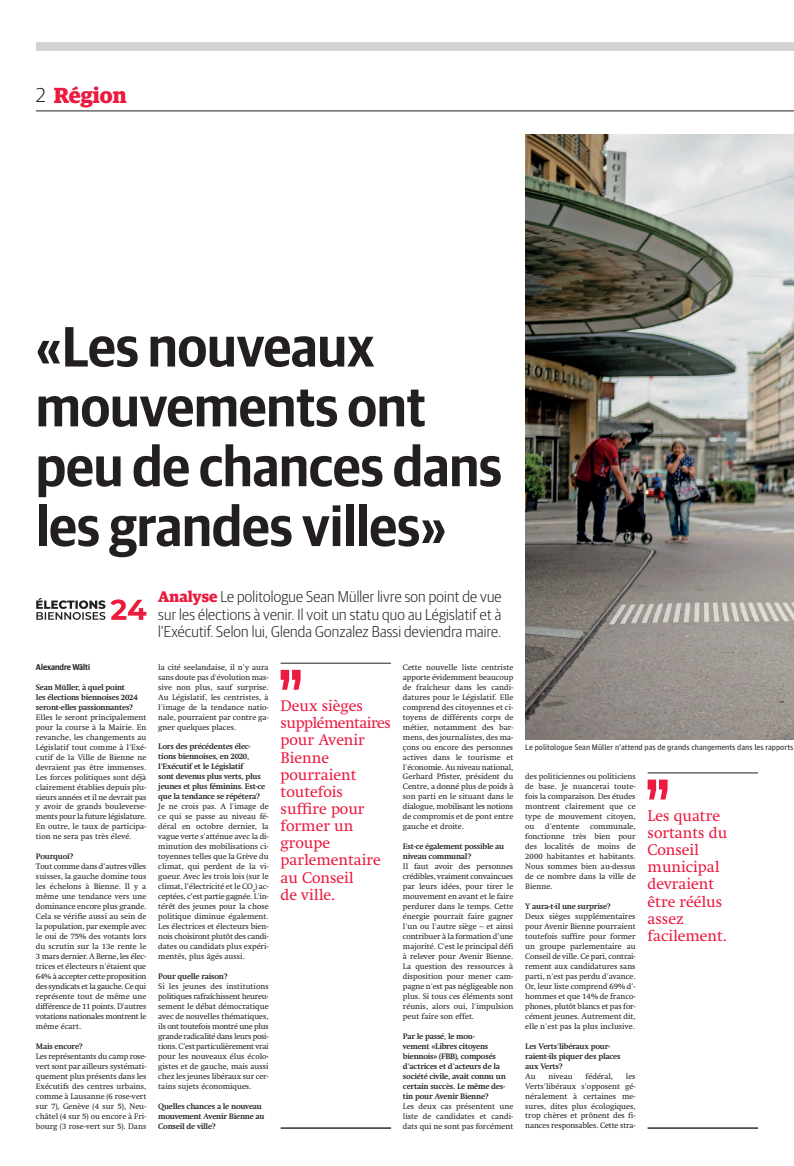
<style>
.page{position:relative;width:794px;height:1166px;background:#fff}
.page>*{position:absolute;margin:0;border:0;box-sizing:border-box;transform-origin:0 0}
.t1{font:600 56.88px/59.9px "Guardian Sans Narrow";color:#231f20}
.t2{font:700 21.88px "Guardian Egyptian";color:#ed1a40}
.t3{font:15.75px/17.2px "Swift LT Pro";letter-spacing:-.005em;color:#ed1a40}
.t4{font:300 15.75px/17.5px "Guardian Sans Narrow";letter-spacing:.01em;color:#231f20;text-align:justify}
.t5{font:600 8.49px "Guardian Sans Narrow";color:#231f20}
.t6{font:8.05px/10px "Swift LT Pro";letter-spacing:-.005em;color:#231f20;text-align:justify}
.t7{font:700 8.05px/10px "Swift LT Pro";letter-spacing:-.03em;color:#231f20}
.t8{font:8.05px "Guardian Agate Sans 1";color:#231f20}
.s1{font-family:"Guardian Sans";font-weight:300;font-size:20.12px;color:#231f20}
.s2{font-family:"Guardian Egyptian";font-weight:700;font-size:15.4px;color:#ed1a40}
</style>
<div class="page">
<div style="left:36px;top:42px;width:758px;height:9px;background:#d1d2d4"></div>
<hr style="left:36px;top:111px;width:758px;height:1px;background:#231f20">
<img style="left:525px;top:134px;width:269px;height:606px">
<svg style="left:36px;top:598px;width:110px;height:22px"></svg>
<hr style="left:281px;top:663px;width:110px;height:1px;background:#231f20">
<hr style="left:281px;top:1127px;width:110px;height:2px;background:#231f20">
<svg style="left:281px;top:670px;width:19px;height:20px"></svg>
<hr style="left:647px;top:773px;width:111px;height:1px;background:#231f20">
<hr style="left:647px;top:1127px;width:111px;height:2px;background:#231f20">
<svg style="left:647px;top:779px;width:20px;height:20px"></svg>
<h2 class="t2" style="left:36px;top:78px;width:92px"><span class="s1">2</span> Région</h2>
<h1 class="t1" style="left:36px;top:312px;width:467px">«Les nouveaux mouvements ont peu de chances dans les grandes villes»</h1>
<h3 class="t4" style="left:158px;top:587px;width:345px"><span class="s2">Analyse</span> Le politologue Sean Müller livre son point de vue sur les élections à venir. Il voit un statu quo au Législatif et à l'Exécutif. Selon lui, Glenda Gonzalez Bassi deviendra maire.</h3>
<p class="t5" style="left:36px;top:661px;width:56px">Alexandre Wälti</p>
<p class="t7" style="left:36px;top:682px;width:103px">Sean Müller, à quel point<br>les élections biennoises 2024 seront‑elles passionnantes?</p>
<p class="t6" style="left:36px;top:712px;width:112px">Elles le seront principalement pour la course à la Mairie. En revanche, les changements au Législatif tout comme à l'Exé&shy;cutif de la Ville de Bienne ne devraient pas être immenses.<br>Les forces politiques sont déjà clairement établies depuis plu&shy;sieurs années et il ne devrait pas y avoir de grands bouleverse&shy;ments pour la future législature.<br>En outre, le taux de participa&shy;tion ne sera pas très élevé.</p>
<p class="t7" style="left:36px;top:851px;width:39px">Pourquoi?</p>
<p class="t6" style="left:36px;top:861px;width:112px">Tout comme dans d’autres villes suisses, la gauche domine tous les échelons à Bienne. Il y a même une tendance vers une dominance encore plus grande.<br>Cela se vérifie aussi au sein de la population, par exemple avec le oui de 75% des votants lors du scrutin sur la 13e rente le 3 mars dernier. A Berne, les élec&shy;trices et électeurs n'étaient que 64% à accepter cette proposition des syndicats et la gauche. Ce qui représente tout de même une différence de 11 points. D'autres votations nationales montrent le même écart.</p>
<p class="t7" style="left:36px;top:1041px;width:48px">Mais encore?</p>
<p class="t6" style="left:36px;top:1051px;width:112px">Les représentants du camp rose&shy;vert sont par ailleurs systémati&shy;quement plus présents dans les Exécutifs des centres urbains, comme à Lausanne (6 rose-vert sur 7), Genève (4 sur 5), Neu&shy;châtel (4 sur 5) ou encore à Fri&shy;bourg (3 rose-vert sur 5). Dans</p>
<p class="t6" style="left:158px;top:662px;width:112px">la cité seelandaise, il n'y aura sans doute pas d'évolution mas&shy;sive non plus, sauf surprise.<br>Au Législatif, les centristes, à l'image de la tendance natio&shy;nale, pourraient par contre ga&shy;gner quelques places.</p>
<p class="t7" style="left:158px;top:742px;width:109px">Lors des précédentes élec&shy;tions biennoises, en 2020, l'Exécutif et le Législatif<br>sont devenus plus verts, plus jeunes et plus féminins. Est‑ce que la tendance se répétera?</p>
<p class="t6" style="left:158px;top:801px;width:112px">Je ne crois pas. A l'image de ce qui se passe au niveau fé&shy;déral en octobre dernier, la vague verte s'atténue avec la di&shy;minution des mobilisations ci&shy;toyennes telles que la Grève du climat, qui perdent de la vi&shy;gueur. Avec les trois lois (sur le climat, l’électricité et le CO<sub>2</sub>) ac&shy;ceptées, c’est partie gagnée. L'in&shy;térêt des jeunes pour la chose politique diminue également.<br>Les électrices et électeurs bien&shy;nois choisiront plutôt des candi&shy;dates ou candidats plus expéri&shy;mentés, plus âgés aussi.</p>
<p class="t7" style="left:158px;top:971px;width:71px">Pour quelle raison?</p>
<p class="t6" style="left:158px;top:981px;width:112px">Si les jeunes des institutions politiques rafraîchissent heureu&shy;sement le débat démocratique avec de nouvelles thématiques, ils ont toutefois montré une plus grande radicalité dans leurs posi&shy;tions. C'est particulièrement vrai pour les nouveaux élus écolo&shy;gistes et de gauche, mais aussi chez les jeunes libéraux sur cer&shy;tains sujets économiques.</p>
<p class="t7" style="left:158px;top:1101px;width:108px">Quelles chances a le nouveau mouvement Avenir Bienne au<br>Conseil de ville?</p>
<h3 class="t3" style="left:281px;top:697px;width:112px">Deux sièges supplémentaires pour Avenir<br>Bienne pourraient toutefois suffire pour former un groupe parlementaire au Conseil<br>de ville.</h3>
<p class="t6" style="left:403px;top:662px;width:112px">Cette nouvelle liste centriste apporte évidemment beaucoup de fraîcheur dans les candi&shy;datures pour le Législatif. Elle comprend des citoyennes et ci&shy;toyens de différents corps de métier, notamment des bar&shy;mens, des journalistes, des ma&shy;çons ou encore des personnes actives dans le tourisme et l'économie. Au niveau national, Gerhard Pfister, président du Centre, a donné plus de poids à son parti en le situant dans le dialogue, mobilisant les notions de compromis et de pont entre gauche et droite.</p>
<p class="t7" style="left:403px;top:841px;width:103px">Est‑ce également possible au niveau communal?</p>
<p class="t6" style="left:403px;top:861px;width:112px">Il faut avoir des personnes crédibles, vraiment convaincues par leurs idées, pour tirer le mouvement en avant et le faire perdurer dans le temps. Cette énergie pourrait faire gagner l'un ou l'autre siège – et ainsi contribuer à la formation d’une majorité. C'est le principal défi à relever pour Avenir Bienne.<br>La question des ressources à disposition pour mener cam&shy;pagne n'est pas négligeable non plus. Si tous ces éléments sont réunis, alors oui, l'impulsion peut faire son effet.</p>
<p class="t7" style="left:403px;top:1031px;width:104px">Par le passé, le mou-<br>vement «Libres citoyens biennois» (FBB), composés d'actrices et d'acteurs de la société civile, avait connu un certain succès. Le même des&shy;tin pour Avenir Bienne?</p>
<p class="t6" style="left:403px;top:1101px;width:112px">Les deux cas présentent une liste de candidates et candi&shy;dats qui ne sont pas forcément</p>
<p class="t8" style="left:525px;top:741px;width:270px">Le politologue Sean Müller n'attend pas de grands changements dans les rapports</p>
<p class="t6" style="left:525px;top:771px;width:112px">des politiciennes ou politiciens de base. Je nuancerai toute&shy;fois la comparaison. Des études montrent clairement que ce type de mouvement citoyen, ou</p>
<p class="t6" style="left:525px;top:821px;width:112px;text-indent:65px">communale, fonctionne très bien pour des localités de moins de 2000 habitantes et habitants.<br>Nous sommes bien au-dessus de ce nombre dans la ville de Bienne.</p>
<p class="t7" style="left:525px;top:901px;width:87px">Y aura‑t‑il une surprise?</p>
<p class="t6" style="left:525px;top:911px;width:112px">Deux sièges supplémentaires pour Avenir Bienne pourraient toutefois suffire pour former un groupe parlementaire au Conseil de ville. Ce pari, contrai&shy;rement aux candidatures sans parti, n'est pas perdu d'avance.<br>Or, leur liste comprend 69% d'- hommes et que 14% de franco&shy;phones, plutôt blancs et pas for&shy;cément jeunes. Autrement dit, elle n'est pas la plus inclusive.</p>
<p class="t7" style="left:525px;top:1041px;width:97px">Les Verts'libéraux pour&shy;raient‑ils piquer des places aux Verts?</p>
<p class="t6" style="left:525px;top:1071px;width:12px">Au</p>
<p class="t6" style="left:548px;top:1071px;width:26px">niveau</p>
<p class="t6" style="left:585px;top:1071px;width:29px">fédéral,</p>
<p class="t6" style="left:545px;top:821px;width:36px">d'entente</p>
<p class="t6" style="left:525px;top:1071px;width:112px;text-indent:101px">les Verts'libéraux s'opposent gé&shy;néralement à certaines me&shy;sures, dites plus écologiques, trop chères et prônent des fi&shy;nances responsables. Cette stra-</p>
<h3 class="t3" style="left:647px;top:807px;width:81px">Les quatre sortants du<br>Conseil municipal devraient être réélus assez facilement.</h3>
</div>
